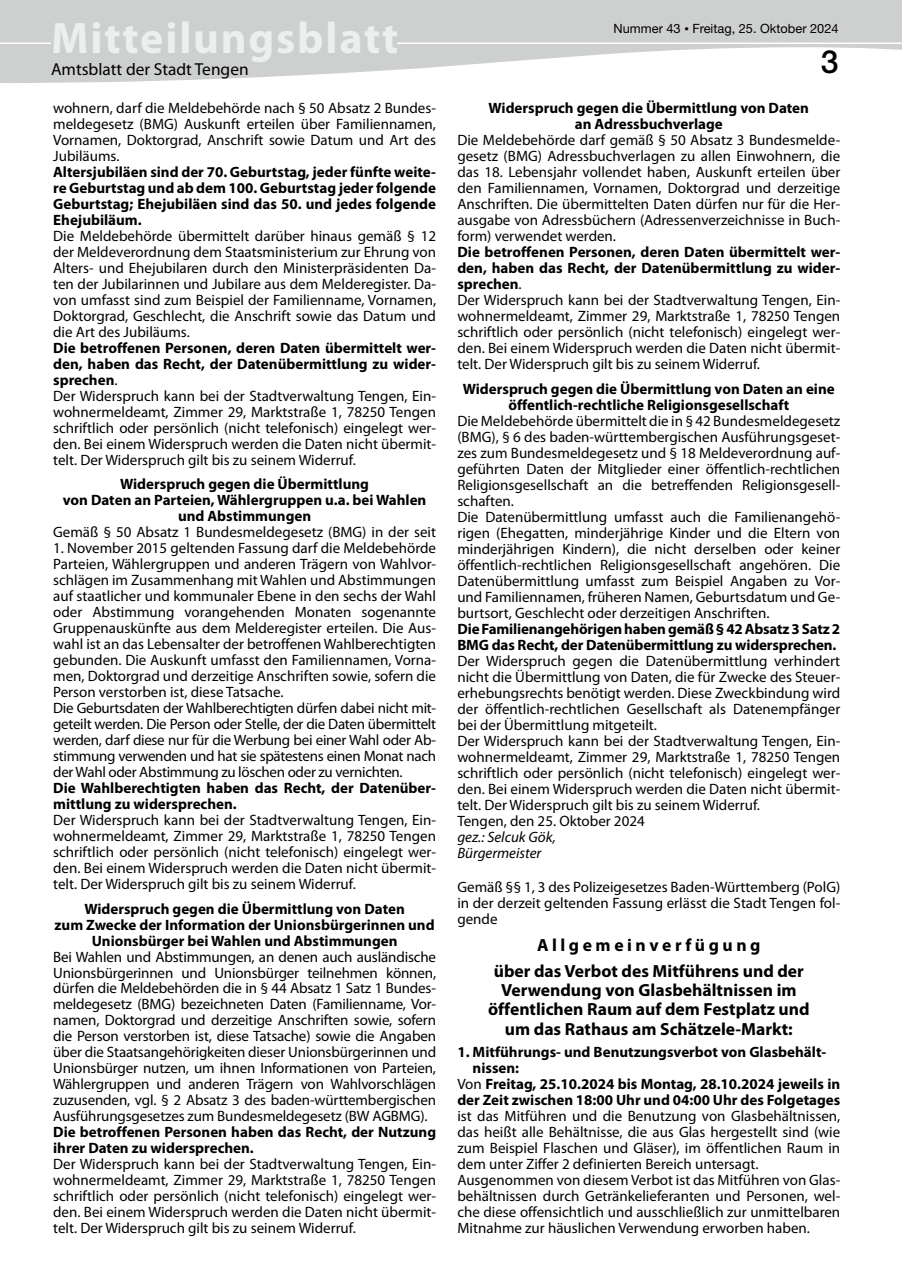
<style>
.page{position:relative;width:902px;height:1280px;background:#fff}
.page>*{position:absolute;margin:0;border:0;box-sizing:border-box;transform-origin:0 0}
.t1{font:700 44.25px "Myriad Pro";letter-spacing:.04em;color:#edefef}
.t2{font:500 31.95px "Helvetica Neue LT Pro";color:#000}
.t3{font:700 17.55px/19.2px "Myriad Pro";color:#000;text-align:center}
.t4{font:17.4px "Myriad Pro";color:#000}
.t5{font:15px/16px "Myriad Pro";color:#000;text-align:justify}
.t6{font:700 15px/15.9px "Myriad Pro";color:#000;text-align:center}
.t7{font:italic 15px/16px "Myriad Pro";color:#000}
.t8{font:12.75px "Helvetica Neue LT Pro";color:#000}
.s1{font-weight:700}
.s2{font-size:12.9px}
.s3{font-size:9px}
.s4{font-weight:400}
</style>
<div class="page">
<svg style="left:1px;top:0;width:900px;height:83px;fill:#cecfcf"></svg>
<svg style="left:0;top:0;width:1px;height:83px"></svg>
<div style="left:53px;top:22px;width:344px;height:40px;background:#cecfcf"></div>
<hr style="left:0;top:43px;width:51px;height:1px;background:#fff">
<hr style="left:397px;top:43px;width:504px;height:1px;background:#fff">
<h1 class="t1" style="left:51px;top:9px;width:349px">Mitteilungsblatt</h1>
<p class="t4" style="left:51px;top:59px;width:199px">Amtsblatt der Stadt Tengen</p>
<p class="t5" style="left:53px;top:100px;width:384px">wohnern, darf die Meldebehörde nach § 50 Absatz 2 Bundes&shy;meldegesetz (BMG) Auskunft erteilen über Familiennamen, Vornamen, Doktorgrad, Anschrift sowie Datum und Art des Jubiläums.</p>
<p class="t6" style="left:53px;top:164px;width:384px;text-align:justify">Altersjubiläen sind der 70. Geburtstag, jeder fünfte weite&shy;re Geburtstag und ab dem 100. Geburtstag jeder folgende Geburtstag; Ehejubiläen sind das 50. und jedes folgende Ehejubiläum.</p>
<p class="t5" style="left:53px;top:228px;width:384px">Die Meldebehörde übermittelt darüber hinaus gemäß § 12 der Meldeverordnung dem Staatsministerium zur Ehrung von Alters- und Ehejubilaren durch den Ministerpräsidenten Da&shy;ten der Jubilarinnen und Jubilare aus dem Melderegister. Da&shy;von umfasst sind zum Beispiel der Familienname, Vornamen, Doktorgrad, Geschlecht, die Anschrift sowie das Datum und die Art des Jubiläums.</p>
<p class="t5" style="left:53px;top:340px;width:384px;text-align:left"><span class="s1">Die betroffenen Personen, deren Daten übermittelt wer&shy;den, haben das Recht, der Datenübermittlung zu wider&shy;sprechen</span>.<br>Der Widerspruch kann bei der Stadtverwaltung Tengen, Ein&shy;wohnermeldeamt, Zimmer 29, Marktstraße 1, 78250 Tengen schriftlich oder persönlich (nicht telefonisch) eingelegt wer&shy;den. Bei einem Widerspruch werden die Daten nicht übermit&shy;telt. Der Widerspruch gilt bis zu seinem Widerruf.</p>
<p class="t6" style="left:63px;top:476px;width:365px">Widerspruch gegen die Übermittlung<br>von Daten an Parteien, Wählergruppen u.a. bei Wahlen und Abstimmungen</p>
<p class="t5" style="left:53px;top:524px;width:384px">Gemäß § 50 Absatz 1 Bundesmeldegesetz (BMG) in der seit</p>
<p class="t5" style="left:53px;top:540px;width:384px;text-align:left">1. November 2015 geltenden Fassung darf die Meldebehörde Parteien, Wählergruppen und anderen Trägern von Wahlvor&shy;schlägen im Zusammenhang mit Wahlen und Abstimmungen auf staatlicher und kommunaler Ebene in den sechs der Wahl oder Abstimmung vorangehenden Monaten sogenannte Gruppenauskünfte aus dem Melderegister erteilen. Die Aus&shy;wahl ist an das Lebensalter der betroffenen Wahlberechtigten gebunden. Die Auskunft umfasst den Familiennamen, Vorna&shy;men, Doktorgrad und derzeitige Anschriften sowie, sofern die Person verstorben ist, diese Tatsache.<br>Die Geburtsdaten der Wahlberechtigten dürfen dabei nicht mit&shy;geteilt werden. Die Person oder Stelle, der die Daten übermittelt werden, darf diese nur für die Werbung bei einer Wahl oder Ab&shy;stimmung verwenden und hat sie spätestens einen Monat nach der Wahl oder Abstimmung zu löschen oder zu vernichten.</p>
<p class="t6" style="left:53px;top:780px;width:384px;text-align:left">Die Wahlberechtigten haben das Recht, der Datenüber&shy;mittlung zu widersprechen.</p>
<p class="t5" style="left:53px;top:812px;width:384px">Der Widerspruch kann bei der Stadtverwaltung Tengen, Ein&shy;wohnermeldeamt, Zimmer 29, Marktstraße 1, 78250 Tengen schriftlich oder persönlich (nicht telefonisch) eingelegt wer&shy;den. Bei einem Widerspruch werden die Daten nicht übermit&shy;telt. Der Widerspruch gilt bis zu seinem Widerruf.</p>
<p class="t6" style="left:55px;top:900px;width:381px">Widerspruch gegen die Übermittlung von Daten<br>zum Zwecke der Information der Unionsbürgerinnen und<br>Unionsbürger bei Wahlen und Abstimmungen</p>
<p class="t5" style="left:53px;top:948px;width:384px">Bei Wahlen und Abstimmungen, an denen auch ausländische Unionsbürgerinnen und Unionsbürger teilnehmen können, dürfen die Meldebehörden die in § 44 Absatz 1 Satz 1 Bundes&shy;meldegesetz (BMG) bezeichneten Daten (Familienname, Vor&shy;namen, Doktorgrad und derzeitige Anschriften sowie, sofern die Person verstorben ist, diese Tatsache) sowie die Angaben über die Staatsangehörigkeiten dieser Unionsbürgerinnen und Unionsbürger nutzen, um ihnen Informationen von Parteien, Wählergruppen und anderen Trägern von Wahlvorschlägen zuzusenden, vgl. § 2 Absatz 3 des baden-württembergischen Ausführungsgesetzes zum Bundesmeldegesetz (BW AGBMG).</p>
<p class="t6" style="left:53px;top:1124px;width:384px;text-align:left">Die betroffenen Personen haben das Recht, der Nutzung ihrer Daten zu widersprechen.</p>
<p class="t5" style="left:53px;top:1156px;width:384px">Der Widerspruch kann bei der Stadtverwaltung Tengen, Ein&shy;wohnermeldeamt, Zimmer 29, Marktstraße 1, 78250 Tengen schriftlich oder persönlich (nicht telefonisch) eingelegt wer&shy;den. Bei einem Widerspruch werden die Daten nicht übermit&shy;telt. Der Widerspruch gilt bis zu seinem Widerruf.</p>
<p class="t8" style="left:613px;top:20px;width:226px">Nummer <span class="s2">43</span> <span class="s3">•</span> Freitag, 25. Oktober 2024</p>
<h2 class="t2" style="left:820px;top:43px;width:19px">3</h2>
<p class="t6" style="left:488px;top:100px;width:322px">Widerspruch gegen die Übermittlung von Daten an Adressbuchverlage</p>
<p class="t5" style="left:457px;top:132px;width:384px">Die Meldebehörde darf gemäß § 50 Absatz 3 Bundesmelde&shy;gesetz (BMG) Adressbuchverlagen zu allen Einwohnern, die das 18. Lebensjahr vollendet haben, Auskunft erteilen über den Familiennamen, Vornamen, Doktorgrad und derzeitige Anschriften. Die übermittelten Daten dürfen nur für die Her&shy;ausgabe von Adressbüchern (Adressenverzeichnisse in Buch&shy;form) verwendet werden.</p>
<p class="t5" style="left:457px;top:244px;width:384px;text-align:left"><span class="s1">Die betroffenen Personen, deren Daten übermittelt wer&shy;den, haben das Recht, der Datenübermittlung zu wider&shy;sprechen</span>.<br>Der Widerspruch kann bei der Stadtverwaltung Tengen, Ein&shy;wohnermeldeamt, Zimmer 29, Marktstraße 1, 78250 Tengen schriftlich oder persönlich (nicht telefonisch) eingelegt wer&shy;den. Bei einem Widerspruch werden die Daten nicht übermit&shy;telt. Der Widerspruch gilt bis zu seinem Widerruf.</p>
<p class="t6" style="left:463px;top:380px;width:373px">Widerspruch gegen die Übermittlung von Daten an eine öffentlich-rechtliche Religionsgesellschaft</p>
<p class="t5" style="left:457px;top:413px;width:384px;text-align:left">Die Meldebehörde übermittelt die in § 42 Bundesmeldegesetz (BMG), § 6 des baden-württembergischen Ausführungsgeset&shy;zes zum Bundesmeldegesetz und § 18 Meldeverordnung auf&shy;geführten Daten der Mitglieder einer öffentlich-rechtlichen Religionsgesellschaft an die betreffenden Religionsgesell&shy;schaften.<br>Die Datenübermittlung umfasst auch die Familienangehö&shy;rigen (Ehegatten, minderjährige Kinder und die Eltern von minderjährigen Kindern), die nicht derselben oder keiner öffentlich-rechtlichen Religionsgesellschaft angehören. Die Datenübermittlung umfasst zum Beispiel Angaben zu Vor&shy;und Familiennamen, früheren Namen, Geburtsdatum und Ge&shy;burtsort, Geschlecht oder derzeitigen Anschriften.</p>
<p class="t6" style="left:457px;top:621px;width:384px;text-align:left">Die Familienangehörigen haben gemäß § 42 Absatz 3 Satz 2<br>BMG das Recht, der Datenübermittlung zu widersprechen.</p>
<p class="t5" style="left:457px;top:653px;width:384px;text-align:left">Der Widerspruch gegen die Datenübermittlung verhindert nicht die Übermittlung von Daten, die für Zwecke des Steuer&shy;erhebungsrechts benötigt werden. Diese Zweckbindung wird der öffentlich-rechtlichen Gesellschaft als Datenempfänger bei der Übermittlung mitgeteilt.<br>Der Widerspruch kann bei der Stadtverwaltung Tengen, Ein&shy;wohnermeldeamt, Zimmer 29, Marktstraße 1, 78250 Tengen schriftlich oder persönlich (nicht telefonisch) eingelegt wer&shy;den. Bei einem Widerspruch werden die Daten nicht übermit&shy;telt. Der Widerspruch gilt bis zu seinem Widerruf.<br>Tengen, den 25. Oktober 2024</p>
<p class="t7" style="left:457px;top:829px;width:100px">gez.: Selcuk Gök,<br>Bürgermeister</p>
<p class="t5" style="left:457px;top:878px;width:384px">Gemäß §§ 1, 3 des Polizeigesetzes Baden-Württemberg (PolG) in der derzeit geltenden Fassung erlässt die Stadt Tengen fol&shy;gende</p>
<p class="t3" style="left:493px;top:932px;width:311px;line-height:25.7px">A l l g e m e i n v e r f ü g u n g<br>über das Verbot des Mitführens und der</p>
<p class="t3" style="left:488px;top:980px;width:323px">Verwendung von Glasbehältnissen im öffentlichen Raum auf dem Festplatz und um das Rathaus am Schätzele-Markt:</p>
<p class="t6" style="left:457px;top:1044px;width:370px">1. Mitführungs- und Benutzungsverbot von Glasbehält-</p>
<p class="t6" style="left:472px;top:1060px;width:48px">nissen:</p>
<p class="t6" style="left:457px;top:1076px;width:384px"><span class="s4">Von</span> Freitag, 25.10.2024 bis Montag, 28.10.2024 jeweils in</p>
<p class="t6" style="left:457px;top:1092px;width:384px">der Zeit zwischen 18:00 Uhr und 04:00 Uhr des Folgetages</p>
<p class="t5" style="left:457px;top:1108px;width:384px;text-align:left">ist das Mitführen und die Benutzung von Glasbehältnissen, das heißt alle Behältnisse, die aus Glas hergestellt sind (wie zum Beispiel Flaschen und Gläser), im öffentlichen Raum in dem unter Ziffer 2 definierten Bereich untersagt.<br>Ausgenommen von diesem Verbot ist das Mitführen von Glas&shy;behältnissen durch Getränkelieferanten und Personen, wel&shy;che diese offensichtlich und ausschließlich zur unmittelbaren Mitnahme zur häuslichen Verwendung erworben haben.</p>
</div>
